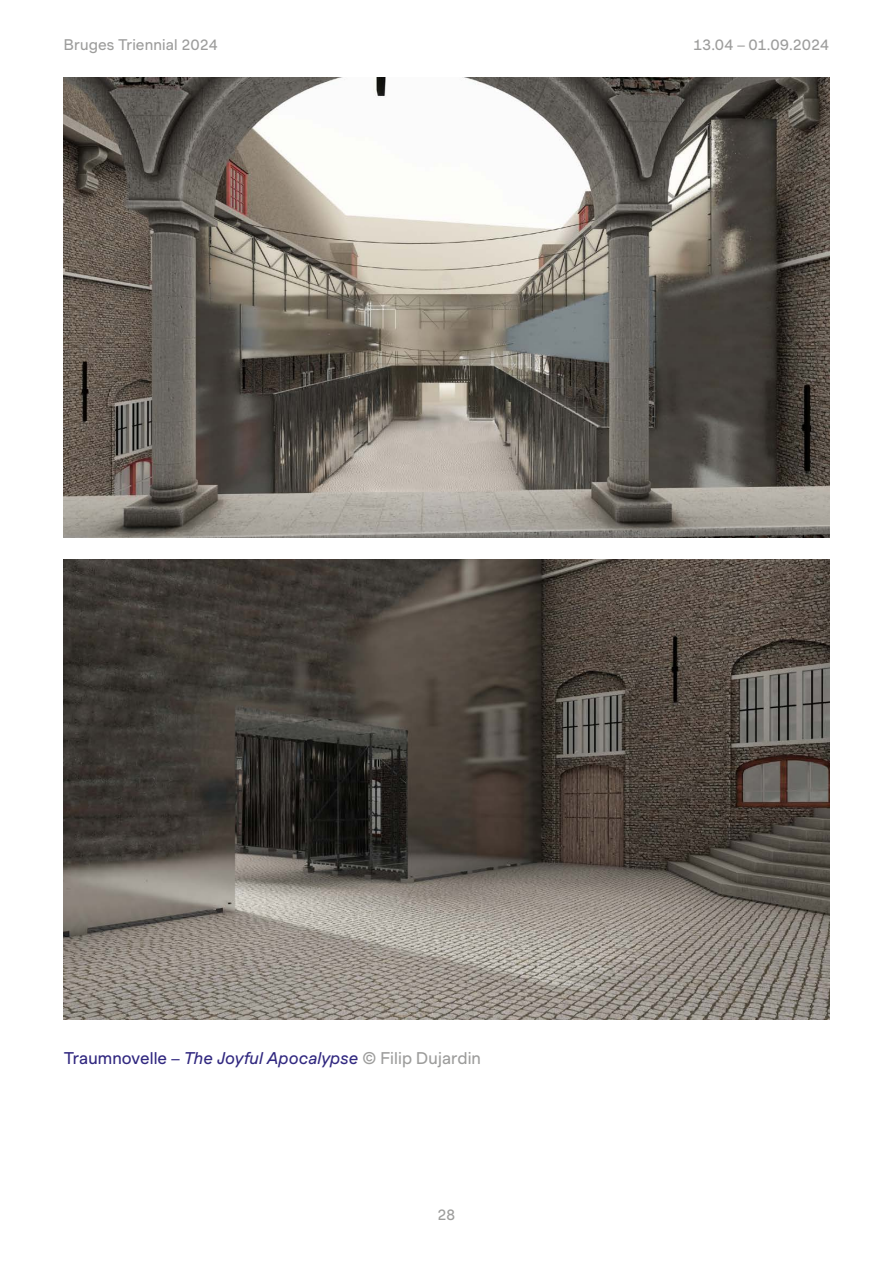
<style>
.page{position:relative;width:893px;height:1263px;background:#fff}
.page>*{position:absolute;margin:0;border:0;box-sizing:border-box;transform-origin:0 0}
.t1{font:italic 16.5px "Muoto";letter-spacing:.01em;color:#312880}
.t2{font:15px "Muoto";letter-spacing:.005em;color:#9d9d9c}
.t3{font:15px "Muoto";letter-spacing:-.015em;color:#9d9d9c}
.s1{font-style:normal}
.s2{font-style:normal;color:#9d9d9c}
</style>
<div class="page">
<img style="left:64px;top:77px;width:765px;height:461px">
<img style="left:64px;top:560px;width:765px;height:460px">
<p class="t2" style="left:64px;top:34px;width:156px">Bruges Triennial 2024</p>
<p class="t3" style="left:693px;top:34px;width:138px">13.04 – 01.09.2024</p>
<p class="t1" style="left:64px;top:1046px;width:419px"><span class="s1">Traumnovelle –</span> The Joyful Apocalypse <span class="s2">© Filip Dujardin</span></p>
<p class="t2" style="left:437px;top:1204px;width:20px">28</p>
</div>
